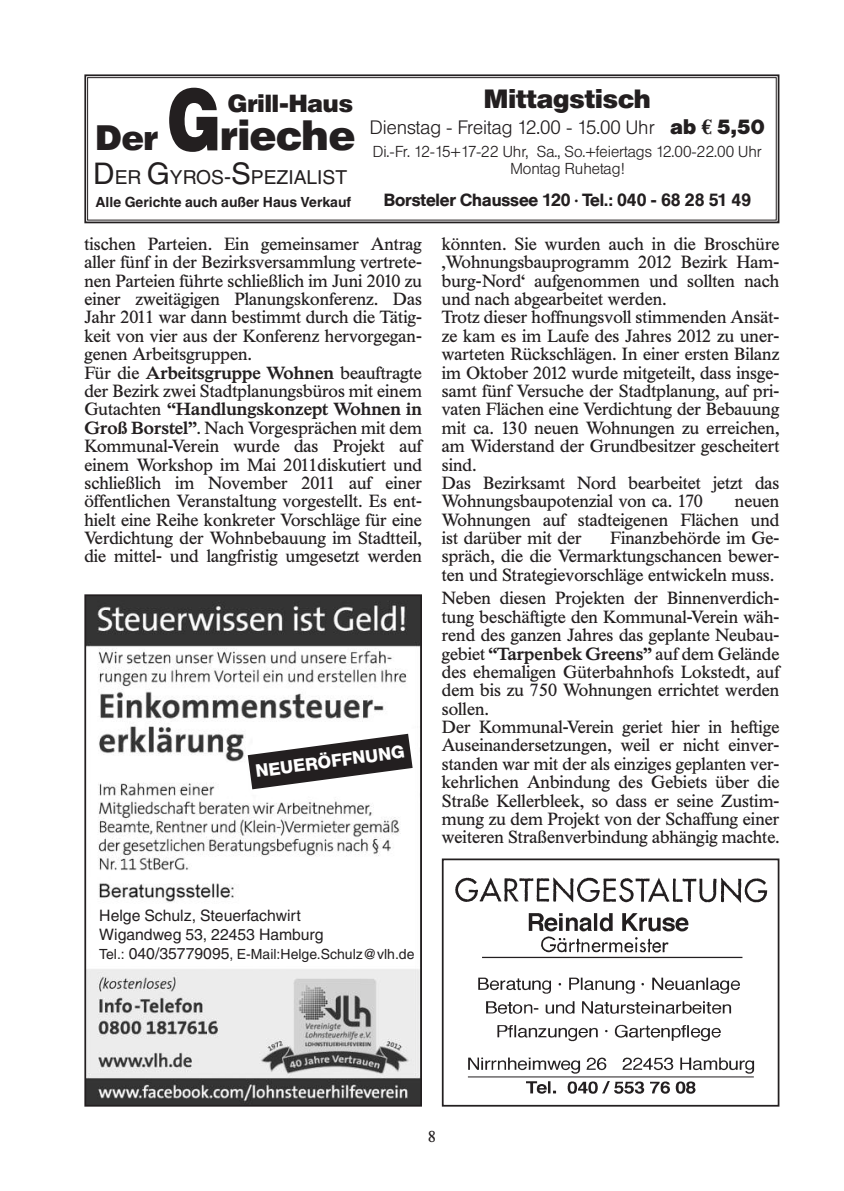
<style>
.page{position:relative;width:844px;height:1191px;background:#fff}
.page>*{position:absolute;margin:0;border:0;box-sizing:border-box;transform-origin:0 0}
.t1{font:900 42px "Helvetica BQ";color:#231f20}
.t2{font:900 35px "Helvetica BQ";color:#231f20}
.t3{font:900 26.25px "Helvetica BQ";color:#231f20}
.t4{font:900 24.5px "Helvetica BQ";color:#231f20}
.t5{font:300 19.25px "Helvetica BQ";color:#231f20}
.t6{font:19.25px "Helvetica";color:#231f20}
.t7{font:17.5px/18.4px "Times BQ";color:#231f20}
.t8{font:500 17.5px "Helvetica BQ";color:#231f20}
.t9{font:800 17.5px "Helvetica Neue";color:#fff}
.t10{font:300 15.75px/16.6px "Helvetica BQ";color:#231f20;text-align:center}
.t11{font:15.75px/19.2px "Helvetica";color:#231f20}
.t12{font:15.75px "Times BQ";color:#231f20}
.t13{font:14px "Helvetica";color:#231f20}
.t14{font:700 14px "Helvetica";color:#231f20}
.s1{font-size:86.45px}
.s2{font-size:29.75px}
.s3{font-size:21px}
.s4{font-weight:700;font-size:21px}
.s5{font-family:"Euro Serif";font-weight:700;font-size:21px}
.s6{font-weight:600}
.s7{font-size:15.75px}
</style>
<div class="page">
<img style="left:87px;top:597px;width:332px;height:506px">
<div style="left:84px;top:594px;width:338px;height:512px;border:2px solid #231f20"></div>
<svg style="left:248px;top:734px;width:164px;height:55px"></svg>
<div style="left:84px;top:74px;width:695px;height:149px;border:2px solid #231f20"></div>
<div style="left:87px;top:77px;width:689px;height:143px;border:1px solid #231f20"></div>
<img style="left:455px;top:877px;width:313px;height:217px">
<div style="left:441px;top:858px;width:338px;height:248px;border:2px solid #231f20"></div>
<h2 class="t2" style="left:95px;top:119px;width:64px">Der</h2>
<h1 class="t1" style="left:167px;top:113px;width:189px"><span class="s1">G</span>rieche</h1>
<h3 class="t4" style="left:228px;top:90px;width:127px">Grill-Haus</h3>
<p class="t6" style="left:93px;top:170px;width:255px"><span class="s2">D</span>ER <span class="s2">G</span>YROS<span class="s3">-</span><span class="s2">S</span>PEZIALIST</p>
<p class="t14" style="left:95px;top:197px;width:257px">Alle Gerichte auch außer Haus Verkauf</p>
<h3 class="t3" style="left:483px;top:84px;width:168px">Mittagstisch</h3>
<p class="t5" style="left:370px;top:117px;width:396px">Dienstag - Freitag 12.00 - 15.00 Uhr <span class="s4">ab</span> <span class="s5">€</span> <span class="s4">5,50</span></p>
<p class="t10" style="left:373px;top:143px;width:390px">Di.-Fr. 12-15+17-22 Uhr, Sa., So.+feiertags 12.00-22.00 Uhr<br>Montag Ruhetag!</p>
<p class="t8" style="left:383px;top:191px;width:369px">Borsteler Chaussee 120 · Tel.: 040 - 68 28 51 49</p>
<p class="t7" style="left:84px;top:235px;width:339px">tischen Parteien. Ein gemeinsamer Antrag aller fünf in der Bezirksversammlung vertrete&shy;nen Parteien führte schließlich im Juni 2010 zu einer zweitägigen Planungskonferenz. Das Jahr 2011 war dann bestimmt durch die Tätig&shy;keit von vier aus der Konferenz hervorgegan&shy;genen Arbeitsgruppen.<br>Für die <span class="s6">Arbeitsgruppe Wohnen</span> beauftragte der Bezirk zwei Stadtplanungsbüros mit einem Gutachten <span class="s6">“Handlungskonzept Wohnen in Groß Borstel”</span>. Nach Vorgesprächen mit dem Kommunal-Verein wurde das Projekt auf einem Workshop im Mai 2011diskutiert und schließlich im November 2011 auf einer öffentlichen Veranstaltung vorgestellt. Es ent&shy;hielt eine Reihe konkreter Vorschläge für eine Verdichtung der Wohnbebauung im Stadtteil, die mittel- und langfristig umgesetzt werden</p>
<p class="t7" style="left:441px;top:235px;width:339px">könnten. Sie wurden auch in die Broschüre ‚Wohnungsbauprogramm 2012 Bezirk Ham&shy;burg-Nord‘ aufgenommen und sollten nach und nach abgearbeitet werden.<br>Trotz dieser hoffnungsvoll stimmenden Ansät&shy;ze kam es im Laufe des Jahres 2012 zu uner&shy;warteten Rückschlägen. In einer ersten Bilanz im Oktober 2012 wurde mitgeteilt, dass insge&shy;samt fünf Versuche der Stadtplanung, auf pri&shy;vaten Flächen eine Verdichtung der Bebauung mit ca. 130 neuen Wohnungen zu erreichen, am Widerstand der Grundbesitzer gescheitert sind.<br>Das Bezirksamt Nord bearbeitet jetzt das Wohnungsbaupotenzial von ca. 170</p>
<p class="t7" style="left:441px;top:492px;width:339px;text-align:justify;text-indent:293px">neuen Wohnungen auf stadteigenen Flächen und ist darüber mit der</p>
<p class="t7" style="left:441px;top:529px;width:339px;text-align:justify;text-indent:168px">Finanzbehörde im Ge&shy;spräch, die die Vermarktungschancen bewer&shy;ten und Strategievorschläge entwickeln muss.</p>
<p class="t7" style="left:441px;top:589px;width:339px">Neben diesen Projekten der Binnenverdich&shy;tung beschäftigte den Kommunal-Verein wäh&shy;rend des ganzen Jahres das geplante Neubau&shy;gebiet <span class="s6">“Tarpenbek Greens”</span> auf dem Gelände des ehemaligen Güterbahnhofs Lokstedt, auf dem bis zu 750 Wohnungen errichtet werden sollen.<br>Der Kommunal-Verein geriet hier in heftige Auseinandersetzungen, weil er nicht einver&shy;standen war mit der als einziges geplanten ver&shy;kehrlichen Anbindung des Gebiets über die Straße Kellerbleek, so dass er seine Zustim&shy;mung zu dem Projekt von der Schaffung einer weiteren Straßenverbindung abhängig machte.</p>
<p class="t9" style="left:255px;top:765px;width:152px;rotate:-8deg">NEUERÖFFNUNG</p>
<p class="t11" style="left:99px;top:907px;width:226px">Helge Schulz, Steuerfachwirt<br>Wigandweg 53, 22453 Hamburg</p>
<p class="t13" style="left:99px;top:949px;width:316px">Tel.: <span class="s7">040/35779095</span>, E-Mail:Helge.Schulz@vlh.de</p>
<p class="t12" style="left:427px;top:1127px;width:10px">8</p>
</div>
